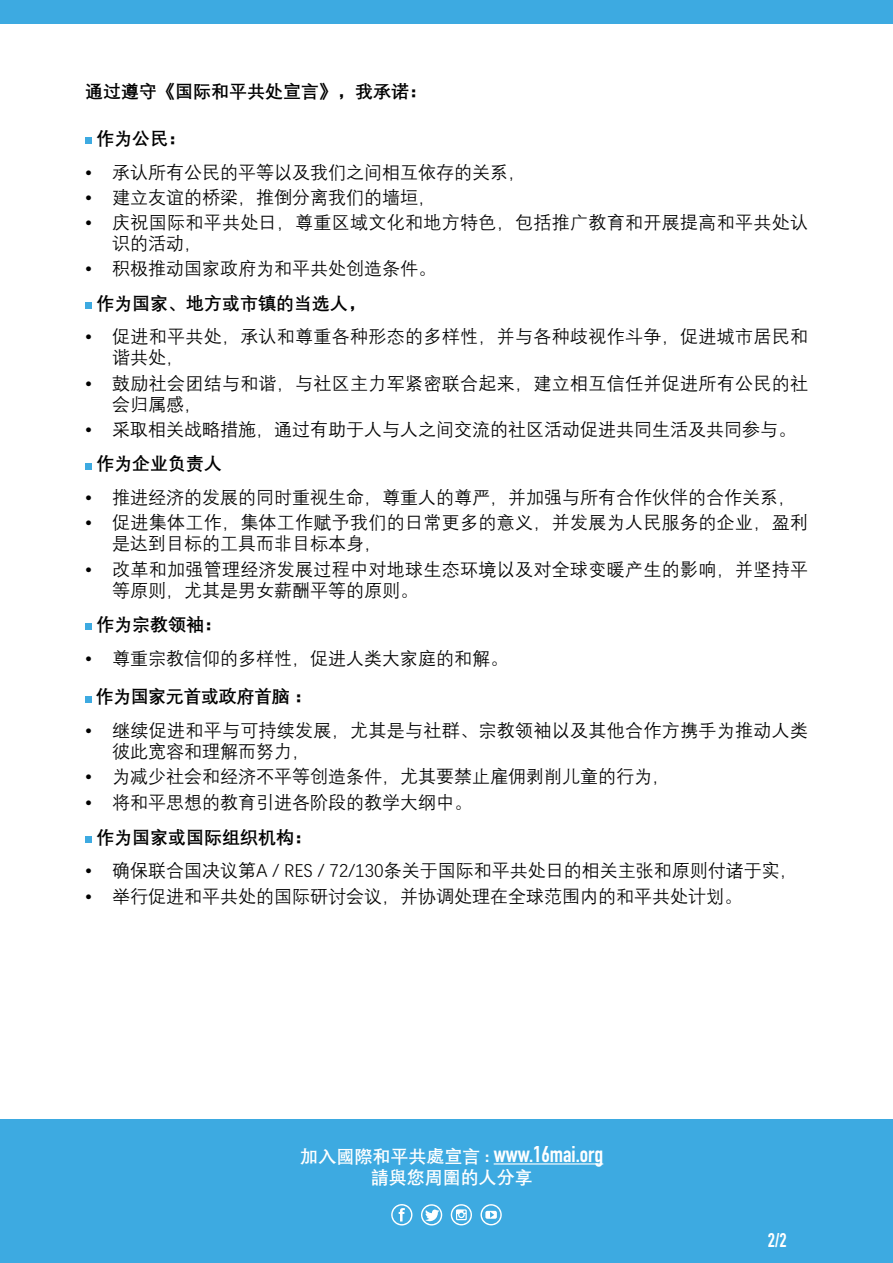
<style>
.page{position:relative;width:893px;height:1263px;background:#fff}
.page>*{position:absolute;margin:0;border:0;box-sizing:border-box;transform-origin:0 0}
.t1{font:700 22.5px "DIN Condensed";color:#fff}
.t2{font:700 19.5px "DIN Condensed";color:#fff}
.t3{font:18px "Deng Xian";color:#000}
.t4{font:18px/21px "Deng Xian";letter-spacing:.02em;color:#000}
.t5{font:700 18px "Deng Xian";color:#000}
.t6{font:700 18px "Deng Xian";letter-spacing:-.02em;color:#000}
.t7{font:700 18px "Deng Xian";color:#fff}
.s1{font-family:"Deng Xian";font-size:18px}
</style>
<div class="page">
<div style="left:85px;top:137px;width:6px;height:7px;background:#3daae1"></div>
<div style="left:85px;top:302px;width:6px;height:7px;background:#3daae1"></div>
<svg style="left:85px;top:463px;width:6px;height:6px"></svg>
<svg style="left:85px;top:624px;width:6px;height:6px"></svg>
<svg style="left:85px;top:696px;width:6px;height:6px"></svg>
<svg style="left:85px;top:836px;width:6px;height:6px"></svg>
<div style="left:0;top:0;width:893px;height:23px;background:#3daae1"></div>
<div style="left:0;top:1120px;width:893px;height:143px;background:#3daae1"></div>
<hr style="left:494px;top:1163px;width:109px;height:1px;background:#fff">
<svg style="left:391px;top:1204px;width:21px;height:21px"></svg>
<svg style="left:421px;top:1204px;width:21px;height:21px"></svg>
<svg style="left:451px;top:1204px;width:21px;height:21px"></svg>
<svg style="left:480px;top:1204px;width:22px;height:21px"></svg>
<p class="t5" style="left:85px;top:79px;width:344px">通过遵守《国际和平共处宣言》，我承诺：</p>
<p class="t5" style="left:96px;top:126px;width:91px">作为公民：</p>
<p class="t3" style="left:85px;top:160px;width:442px">• 承认所有公民的平等以及我们之间相互依存的关系，</p>
<p class="t3" style="left:85px;top:186px;width:352px">• 建立友谊的桥梁，推倒分离我们的墙垣，</p>
<p class="t4" style="left:112px;top:211px;width:697px;text-indent:-27px">• 庆祝国际和平共处日，尊重区域文化和地方特色，包括推广教育和开展提高和平共处认识的活动，</p>
<p class="t3" style="left:85px;top:257px;width:352px">• 积极推动国家政府为和平共处创造条件。</p>
<p class="t5" style="left:96px;top:291px;width:272px">作为国家、地方或市镇的当选人，</p>
<p class="t4" style="left:112px;top:326px;width:697px;text-indent:-27px">• 促进和平共处，承认和尊重各种形态的多样性，并与各种歧视作斗争，促进城市居民和谐共处，</p>
<p class="t4" style="left:112px;top:372px;width:697px;text-indent:-27px">• 鼓励社会团结与和谐，与社区主力军紧密联合起来，建立相互信任并促进所有公民的社会归属感，</p>
<p class="t3" style="left:85px;top:418px;width:712px">• 采取相关战略措施，通过有助于人与人之间交流的社区活动促进共同生活及共同参与。</p>
<p class="t5" style="left:96px;top:452px;width:127px">作为企业负责人</p>
<p class="t3" style="left:85px;top:486px;width:712px">• 推进经济的发展的同时重视生命，尊重人的尊严，并加强与所有合作伙伴的合作关系，</p>
<p class="t4" style="left:112px;top:511px;width:697px;text-indent:-27px">• 促进集体工作，集体工作赋予我们的日常更多的意义，并发展为人民服务的企业，盈利是达到目标的工具而非目标本身，</p>
<p class="t4" style="left:112px;top:558px;width:697px;text-indent:-27px">• 改革和加强管理经济发展过程中对地球生态环境以及对全球变暖产生的影响，并坚持平等原则，尤其是男女薪酬平等的原则。</p>
<p class="t5" style="left:96px;top:612px;width:127px">作为宗教领袖：</p>
<p class="t3" style="left:85px;top:646px;width:425px">• 尊重宗教信仰的多样性，促进人类大家庭的和解。</p>
<p class="t6" style="left:95px;top:685px;width:218px">作为国家元首或政府首脑 ：</p>
<p class="t4" style="left:112px;top:719px;width:697px;text-indent:-27px">• 继续促进和平与可持续发展，尤其是与社群、宗教领袖以及其他合作方携手为推动人类彼此宽容和理解而努力，</p>
<p class="t3" style="left:85px;top:765px;width:587px">• 为减少社会和经济不平等创造条件，尤其要禁止雇佣剥削儿童的行为，</p>
<p class="t3" style="left:85px;top:791px;width:389px">• 将和平思想的教育引进各阶段的教学大纲中。</p>
<p class="t5" style="left:96px;top:825px;width:217px">作为国家或国际组织机构：</p>
<p class="t3" style="left:85px;top:859px;width:714px">• 确保联合国决议第A / RES / 72/130条关于国际和平共处日的相关主张和原则付诸于实，</p>
<p class="t3" style="left:85px;top:884px;width:659px">• 举行促进和平共处的国际研讨会议，并协调处理在全球范围内的和平共处计划。</p>
<p class="t1" style="left:300px;top:1139px;width:304px"><span class="s1">加入國際和平共處宣言</span> : www.16mai.org</p>
<p class="t7" style="left:371px;top:1165px;width:163px">請與您周圍的人分享</p>
<p class="t2" style="left:768px;top:1227px;width:20px">2/2</p>
</div>
